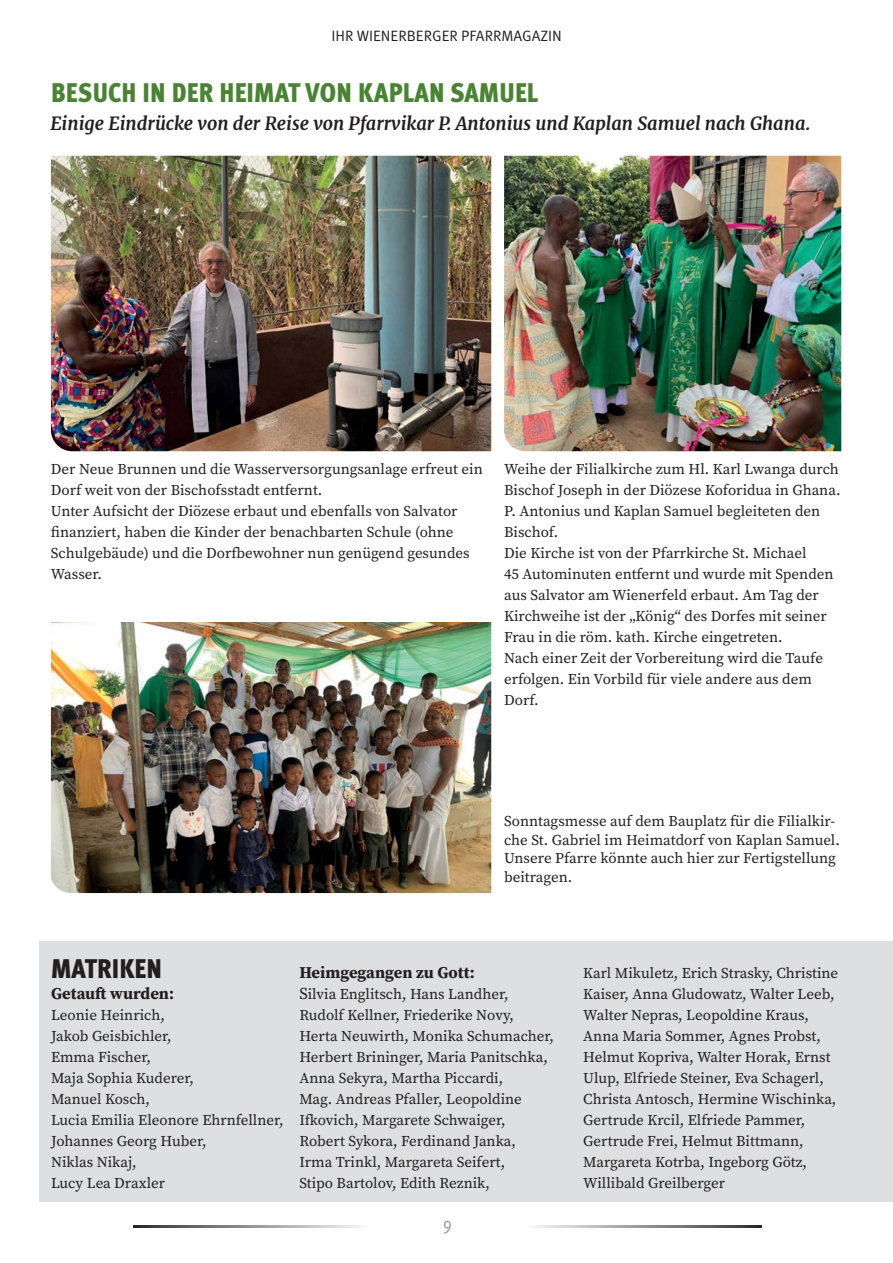
<style>
.page{position:relative;width:893px;height:1263px;background:#fff}
.page>*{position:absolute;margin:0;border:0;box-sizing:border-box;transform-origin:0 0}
.t1{font:900 condensed 27px "Meta Pro";letter-spacing:.01em;color:#4a8334}
.t2{font:900 condensed 27px "Meta Pro";color:#231f20}
.t3{font:italic 700 18px "Merriweather";color:#231f20}
.t4{font:18px "Meta Pro Cond Norm";color:#919395}
.t5{font:700 16.5px "Source Serif Pro";color:#231f20}
.t6{font:15px/21px "Source Serif Pro";color:#231f20}
.t7{font:15px "Meta Pro Norm";color:#231f20}
.s1{font-size:16.5px}
</style>
<div class="page">
<img style="left:133px;top:1226px;width:229px;height:1px">
<img style="left:535px;top:1226px;width:226px;height:1px">
<img style="left:51px;top:156px;width:440px;height:295px">
<img style="left:51px;top:622px;width:440px;height:271px">
<img style="left:504px;top:156px;width:337px;height:295px">
<div style="left:39px;top:941px;width:853px;height:261px;background:#dedfe0"></div>
<p class="t7" style="left:331px;top:30px;width:232px">IHR WIENERBERGER PFARRMAGAZIN</p>
<h1 class="t1" style="left:51px;top:83px;width:488px">BESUCH IN DER HEIMAT VON KAPLAN SAMUEL</h1>
<p class="t3" style="left:50px;top:112px;width:761px">Einige Eindrücke von der Reise von Pfarrvikar P. Antonius und Kaplan Samuel nach Ghana.</p>
<p class="t6" style="left:51px;top:460px;width:433px">Der Neue Brunnen und die Wasserversorgungsanlage erfreut ein Dorf weit von der Bischofsstadt entfernt.<br>Unter Aufsicht der Diözese erbaut und ebenfalls von Salvator finanziert, haben die Kinder der benachbarten Schule (ohne Schulgebäude) und die Dorfbewohner nun genügend gesundes Wasser.</p>
<p class="t6" style="left:504px;top:460px;width:338px">Weihe der Filialkirche zum Hl. Karl Lwanga durch Bischof Joseph in der Diözese Koforidua in Ghana.<br>P. Antonius und Kaplan Samuel begleiteten den Bischof.<br>Die Kirche ist von der Pfarrkirche St. Michael<br>45 Autominuten entfernt und wurde mit Spenden aus Salvator am Wienerfeld erbaut. Am Tag der Kirchweihe ist der „König“ des Dorfes mit seiner Frau in die röm. kath. Kirche eingetreten.<br>Nach einer Zeit der Vorbereitung wird die Taufe erfolgen. Ein Vorbild für viele andere aus dem Dorf.</p>
<p class="t6" style="left:504px;top:812px;width:337px;line-height:18.8px">Sonntagsmesse auf dem Bauplatz für die Filialkir&shy;che St. Gabriel im Heimatdorf von Kaplan Samuel.<br>Unsere Pfarre könnte auch hier zur Fertigstellung beitragen.</p>
<h1 class="t2" style="left:51px;top:959px;width:112px">MATRIKEN</h1>
<p class="t5" style="left:51px;top:986px;width:124px">Getauft wurden:</p>
<p class="t6" style="left:51px;top:1006px;width:234px">Leonie Heinrich,<br>Jakob Geisbichler,<br>Emma Fischer,<br>Maja Sophia Kuderer,<br>Manuel Kosch,<br>Lucia Emilia Eleonore Ehrnfellner,<br>Johannes Georg Huber,<br>Niklas Nikaj,<br>Lucy Lea Draxler</p>
<p class="t5" style="left:299px;top:965px;width:177px">Heimgegangen zu Gott:</p>
<p class="t6" style="left:299px;top:985px;width:256px"><span class="s1">S</span>ilvia Englitsch, Hans Landher, Rudolf Kellner, Friederike Novy, Herta Neuwirth, Monika Schumacher, Herbert Brininger, Maria Panitschka, Anna Sekyra, Martha Piccardi,<br>Mag. Andreas Pfaller, Leopoldine Ifkovich, Margarete Schwaiger, Robert Sykora, Ferdinand Janka,<br>Irma Trinkl, Margareta Seifert,<br>Stipo Bartolov, Edith Reznik,</p>
<p class="t4" style="left:443px;top:1213px;width:10px">9</p>
<p class="t6" style="left:583px;top:964px;width:256px">Karl Mikuletz, Erich Strasky, Christine Kaiser, Anna Gludowatz, Walter Leeb, Walter Nepras, Leopoldine Kraus, Anna Maria Sommer, Agnes Probst, Helmut Kopriva, Walter Horak, Ernst Ulup, Elfriede Steiner, Eva Schagerl, Christa Antosch, Hermine Wischinka, Gertrude Krcil, Elfriede Pammer, Gertrude Frei, Helmut Bittmann, Margareta Kotrba, Ingeborg Götz, Willibald Greilberger</p>
</div>
